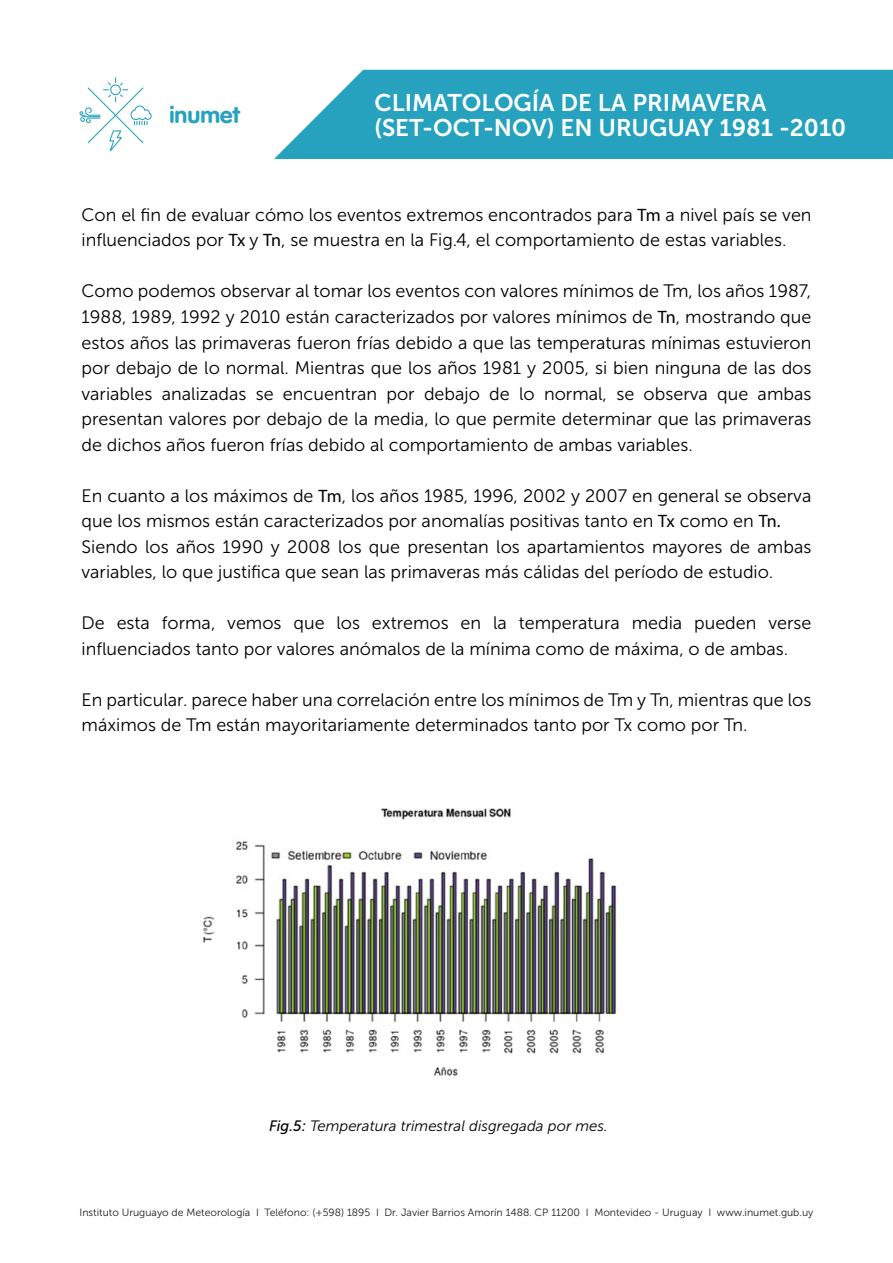
<style>
.page{position:relative;width:893px;height:1263px;background:#fff}
.page>*{position:absolute;margin:0;border:0;box-sizing:border-box;transform-origin:0 0}
.t1{font:24px/25.2px "Museo Sans 700";color:#fff}
.t2{font:23.25px "VAG Rounded Bold";color:#26a2be}
.t3{font:18px/25.5px "Museo Sans 300";color:#000}
.t4{font:italic 15px "Museo Sans 300";color:#000}
.t5{font:10.5px "Museo Sans 300";color:#1d1d1b}
.s1{font-family:"Myriad Pro"}
.s2{font-family:"Museo Sans 500"}
</style>
<div class="page">
<svg style="left:274px;top:70px;width:619px;height:89px;background:#35a8c2"></svg>
<svg style="left:79px;top:78px;width:73px;height:74px"></svg>
<img style="left:203px;top:808px;width:414px;height:268px">
<p class="t2" style="left:169px;top:101px;width:72px">inumet</p>
<h1 class="t1" style="left:375px;top:90px;width:473px">CLIMATOLOGÍA DE LA PRIMAVERA (SET-OCT-NOV) EN URUGUAY 1981 -2010</h1>
<p class="t3" style="left:82px;top:202px;width:732px">Con el fin de evaluar cómo los eventos extremos encontrados para <span class="s1">Tm</span> a nivel país se ven influenciados por <span class="s1">Tx</span> y <span class="s1">Tn</span>, se muestra en la Fig.4, el comportamiento de estas variables.</p>
<p class="t3" style="left:82px;top:279px;width:731px;text-align:justify">Como podemos observar al tomar los eventos con valores mínimos de Tm, los años 1987, 1988, 1989, 1992 y 2010 están caracterizados por valores mínimos de <span class="s1">Tn</span>, mostrando que estos años las primaveras fueron frías debido a que las temperaturas mínimas estuvieron por debajo de lo normal. Mientras que los años 1981 y 2005, si bien ninguna de las dos variables analizadas se encuentran por debajo de lo normal, se observa que ambas presentan valores por debajo de la media, lo que permite determinar que las primaveras de dichos años fueron frías debido al comportamiento de ambas variables.</p>
<p class="t3" style="left:82px;top:483px;width:731px">En cuanto a los máximos de <span class="s1">Tm</span>, los años 1985, 1996, 2002 y 2007 en general se observa que los mismos están caracterizados por anomalías positivas tanto en <span class="s1">Tx</span> como en <span class="s1">Tn.<br></span>Siendo los años 1990 y 2008 los que presentan los apartamientos mayores de ambas variables, lo que justifica que sean las primaveras más cálidas del período de estudio.</p>
<p class="t3" style="left:82px;top:610px;width:731px">De esta forma, vemos que los extremos en la temperatura media pueden verse influenciados tanto por valores anómalos de la mínima como de máxima, o de ambas.</p>
<p class="t3" style="left:82px;top:687px;width:731px">En particular. parece haber una correlación entre los mínimos de Tm y Tn, mientras que los máximos de Tm están mayoritariamente determinados tanto por Tx como por Tn.</p>
<p class="t4" style="left:269px;top:1117px;width:340px"><span class="s2">Fig.5:</span> Temperatura trimestral disgregada por mes.</p>
<p class="t5" style="left:80px;top:1206px;width:735px">Instituto Uruguayo de Meteorología I Teléfono: (+598) 1895 I Dr. Javier Barrios Amorín 1488. CP 11200 I Montevideo - Uruguay I www.inumet.gub.uy</p>
</div>
